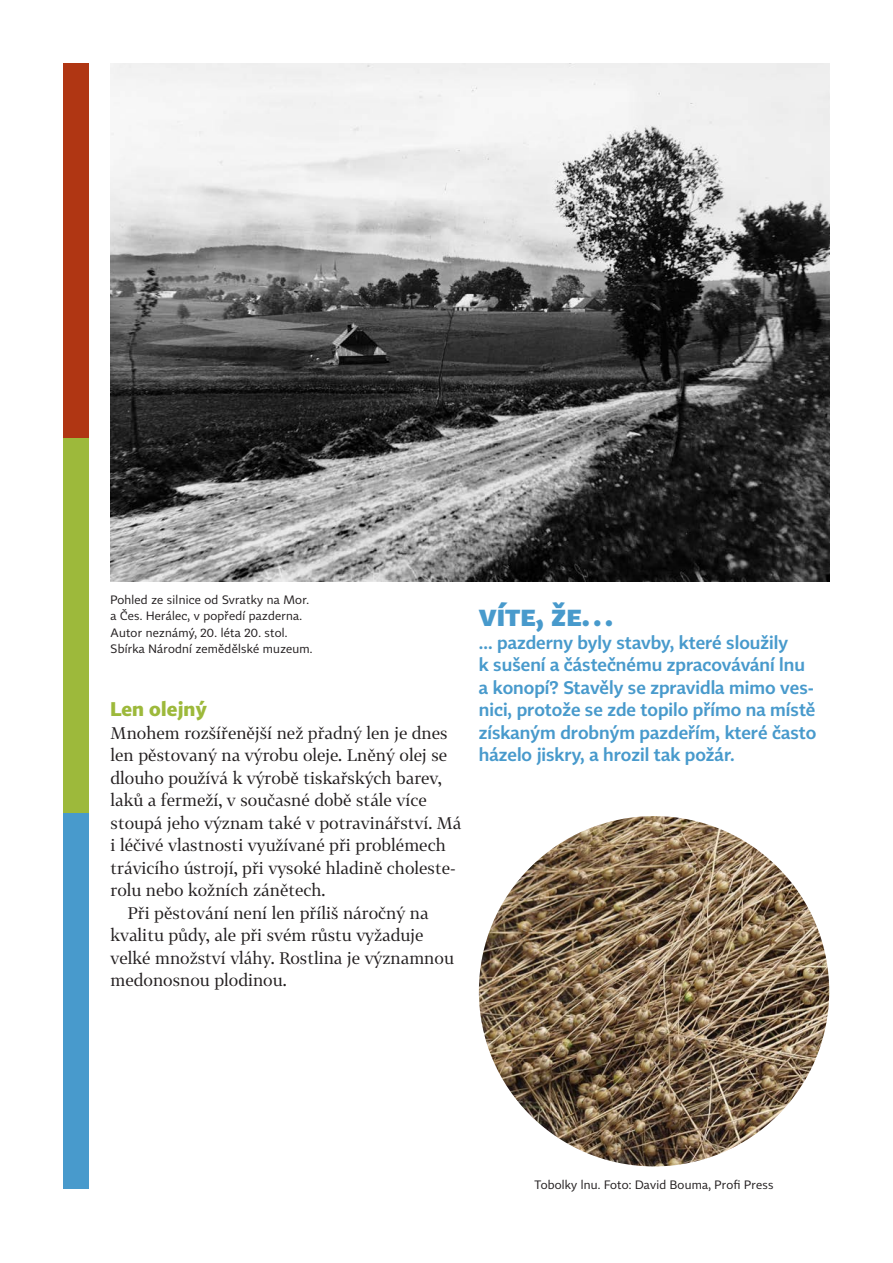
<style>
.page{position:relative;width:893px;height:1263px;background:#fff}
.page>*{position:absolute;margin:0;border:0;box-sizing:border-box;transform-origin:0 0}
.t1{font:700 30px "Tabac Sans";color:#489acc}
.t2{font:700 19.5px "Tabac Sans";letter-spacing:.01em;color:#9db93b}
.t3{font:600 18px/22.5px "Tabac Sans";color:#489acc}
.t4{font:16.5px "Tabac G2";color:#231f20}
.t5{font:12px/16.5px "Tabac Sans";letter-spacing:.02em;color:#231f20}
</style>
<div class="page">
<img style="left:111px;top:64px;width:718px;height:517px">
<img style="left:479px;top:816px;width:350px;height:350px;border-radius:175px">
<div style="left:63px;top:64px;width:25px;height:375px;background:#b03613"></div>
<div style="left:63px;top:439px;width:25px;height:375px;background:#9db93b"></div>
<div style="left:63px;top:814px;width:25px;height:375px;background:#489acc"></div>
<p class="t5" style="left:111px;top:591px;width:204px">Pohled ze silnice od Svratky na Mor. a Čes. Herálec, v popředí pazderna.<br>Autor neznámý, 20. léta 20. stol.<br>Sbírka Národní zemědělské muzeum.</p>
<p class="t2" style="left:111px;top:697px;width:98px">Len olejný</p>
<p class="t4" style="left:111px;top:722px;width:339px">Mnohem rozšířenější než přadný len je dnes</p>
<p class="t4" style="left:111px;top:745px;width:338px">len pěstovaný na výrobu oleje. Lněný olej se</p>
<p class="t4" style="left:111px;top:767px;width:333px">dlouho používá k výrobě tiskařských barev,</p>
<p class="t4" style="left:111px;top:790px;width:318px">laků a fermeží, v současné době stále více</p>
<p class="t4" style="left:111px;top:812px;width:352px">stoupá jeho význam také v potravinářství. Má</p>
<p class="t4" style="left:111px;top:835px;width:337px">i léčivé vlastnosti využívané při problémech</p>
<p class="t4" style="left:111px;top:857px;width:347px">trávicího ústrojí, při vysoké hladině choleste-</p>
<p class="t4" style="left:111px;top:880px;width:216px">rolu nebo kožních zánětech.</p>
<p class="t4" style="left:128px;top:902px;width:303px">Při pěstování není len příliš náročný na</p>
<p class="t4" style="left:111px;top:925px;width:314px">kvalitu půdy, ale při svém růstu vyžaduje</p>
<p class="t4" style="left:111px;top:947px;width:345px">velké množství vláhy. Rostlina je významnou</p>
<p class="t4" style="left:111px;top:970px;width:178px">medonosnou plodinou.</p>
<h1 class="t1" style="left:479px;top:597px;width:136px">Víte, že…</h1>
<p class="t3" style="left:479px;top:631px;width:339px">... pazderny byly stavby, které sloužily<br>k sušení a částečnému zpracovávání lnu a konopí? Stavěly se zpravidla mimo ves&shy;nici, protože se zde topilo přímo na místě získaným drobným pazdeřím, které často házelo jiskry, a hrozil tak požár.</p>
<p class="t5" style="left:534px;top:1176px;width:241px">Tobolky lnu. Foto: David Bouma, Profi Press</p>
</div>
